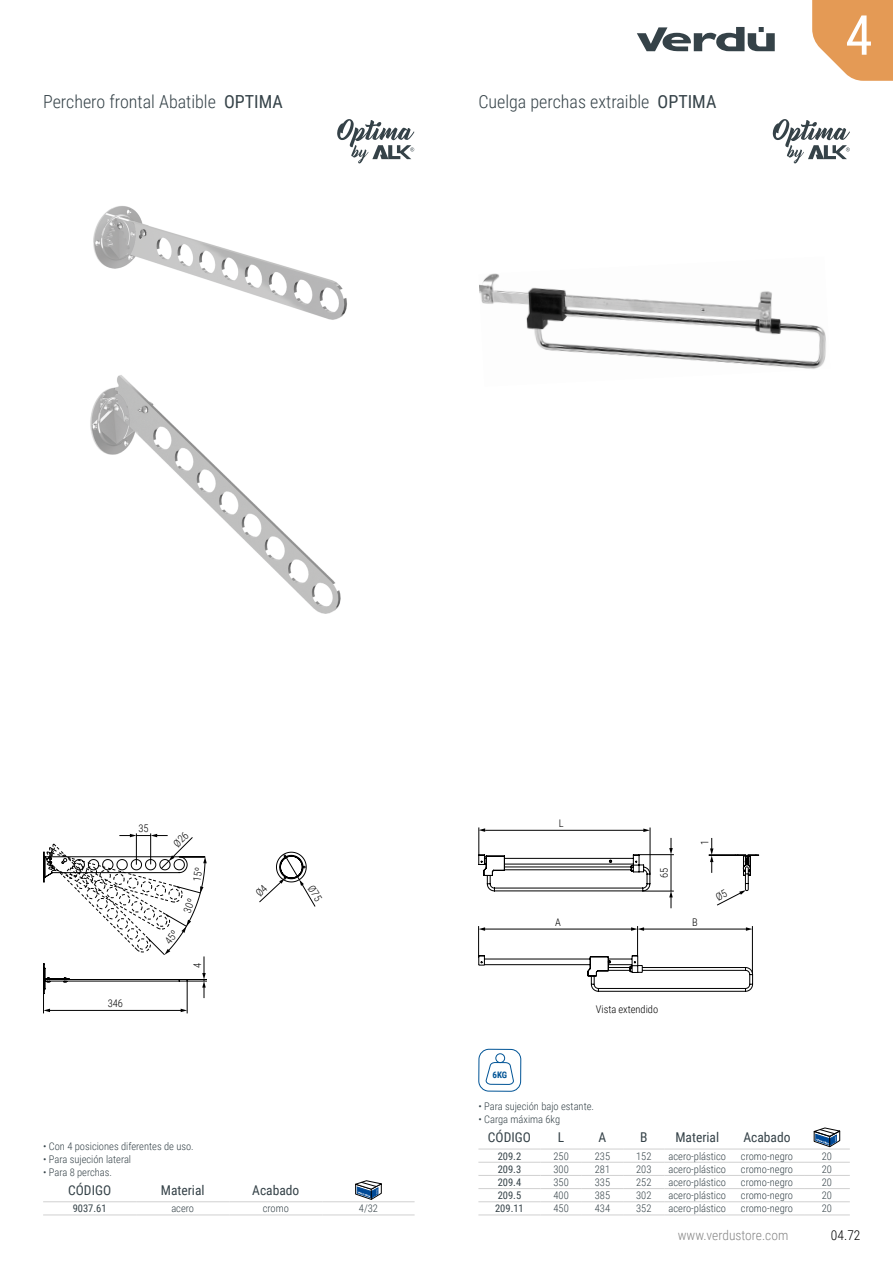
<style>
.page{position:relative;width:893px;height:1263px;background:#fff}
.page>*{position:absolute;margin:0;border:0;box-sizing:border-box;transform-origin:0 0}
.t1{font:55.2px "Roboto Condensed";color:#fff}
.t2{font:300 18px "Roboto Condensed";color:#354248}
.t3{font:13.5px "Roboto Condensed";color:#354248}
.t4{font:300 13.5px "Roboto Condensed";color:#878787}
.t5{font:300 13.5px "Roboto Condensed";color:#000}
.t6{font:300 10.5px "Roboto Condensed";color:#354248}
.t7{font:10.5px "Roboto Condensed";color:#354248}
.t8{font:300 10.5px "Roboto Condensed";color:#000}
.t9{font:700 9px "Roboto Condensed";color:#005496}
.s1{font-weight:400}
</style>
<div class="page">
<svg style="left:812px;top:0;width:81px;height:81px;background:#e7a76c"></svg>
<svg style="left:637px;top:27px;width:138px;height:24px"></svg>
<hr style="left:43px;top:1201px;width:93px;height:1px;background:#d0d0d0">
<hr style="left:136px;top:1201px;width:93px;height:1px;background:#d0d0d0">
<hr style="left:229px;top:1201px;width:93px;height:1px;background:#d0d0d0">
<hr style="left:322px;top:1201px;width:93px;height:1px;background:#d0d0d0">
<hr style="left:43px;top:1214px;width:93px;height:1px;background:#d0d0d0">
<hr style="left:136px;top:1214px;width:93px;height:1px;background:#d0d0d0">
<hr style="left:229px;top:1214px;width:93px;height:1px;background:#d0d0d0">
<hr style="left:322px;top:1214px;width:93px;height:1px;background:#d0d0d0">
<svg style="left:355px;top:1180px;width:27px;height:19px"></svg>
<img style="left:93px;top:206px;width:254px;height:114px">
<img style="left:90px;top:375px;width:251px;height:239px">
<svg style="left:337px;top:119px;width:77px;height:44px"></svg>
<img style="left:479px;top:273px;width:347px;height:96px">
<hr style="left:478px;top:1149px;width:62px;height:1px;background:#d0d0d0">
<hr style="left:540px;top:1149px;width:42px;height:1px;background:#d0d0d0">
<hr style="left:582px;top:1149px;width:41px;height:1px;background:#d0d0d0">
<hr style="left:623px;top:1149px;width:42px;height:1px;background:#d0d0d0">
<hr style="left:665px;top:1149px;width:65px;height:1px;background:#d0d0d0">
<hr style="left:730px;top:1149px;width:74px;height:1px;background:#d0d0d0">
<hr style="left:804px;top:1149px;width:46px;height:1px;background:#d0d0d0">
<hr style="left:478px;top:1162px;width:62px;height:1px;background:#d0d0d0">
<hr style="left:540px;top:1162px;width:42px;height:1px;background:#d0d0d0">
<hr style="left:582px;top:1162px;width:41px;height:1px;background:#d0d0d0">
<hr style="left:623px;top:1162px;width:42px;height:1px;background:#d0d0d0">
<hr style="left:665px;top:1162px;width:65px;height:1px;background:#d0d0d0">
<hr style="left:730px;top:1162px;width:74px;height:1px;background:#d0d0d0">
<hr style="left:804px;top:1162px;width:46px;height:1px;background:#d0d0d0">
<hr style="left:478px;top:1175px;width:62px;height:1px;background:#d0d0d0">
<hr style="left:540px;top:1175px;width:42px;height:1px;background:#d0d0d0">
<hr style="left:582px;top:1175px;width:41px;height:1px;background:#d0d0d0">
<hr style="left:623px;top:1175px;width:42px;height:1px;background:#d0d0d0">
<hr style="left:665px;top:1175px;width:65px;height:1px;background:#d0d0d0">
<hr style="left:730px;top:1175px;width:74px;height:1px;background:#d0d0d0">
<hr style="left:804px;top:1175px;width:46px;height:1px;background:#d0d0d0">
<hr style="left:478px;top:1188px;width:62px;height:1px;background:#d0d0d0">
<hr style="left:540px;top:1188px;width:42px;height:1px;background:#d0d0d0">
<hr style="left:582px;top:1188px;width:41px;height:1px;background:#d0d0d0">
<hr style="left:623px;top:1188px;width:42px;height:1px;background:#d0d0d0">
<hr style="left:665px;top:1188px;width:65px;height:1px;background:#d0d0d0">
<hr style="left:730px;top:1188px;width:74px;height:1px;background:#d0d0d0">
<hr style="left:804px;top:1188px;width:46px;height:1px;background:#d0d0d0">
<hr style="left:478px;top:1201px;width:62px;height:1px;background:#d0d0d0">
<hr style="left:540px;top:1201px;width:42px;height:1px;background:#d0d0d0">
<hr style="left:582px;top:1201px;width:41px;height:1px;background:#d0d0d0">
<hr style="left:623px;top:1201px;width:42px;height:1px;background:#d0d0d0">
<hr style="left:665px;top:1201px;width:65px;height:1px;background:#d0d0d0">
<hr style="left:730px;top:1201px;width:74px;height:1px;background:#d0d0d0">
<hr style="left:804px;top:1201px;width:46px;height:1px;background:#d0d0d0">
<hr style="left:478px;top:1214px;width:62px;height:1px;background:#d0d0d0">
<hr style="left:540px;top:1214px;width:42px;height:1px;background:#d0d0d0">
<hr style="left:582px;top:1214px;width:41px;height:1px;background:#d0d0d0">
<hr style="left:623px;top:1214px;width:42px;height:1px;background:#d0d0d0">
<hr style="left:665px;top:1214px;width:65px;height:1px;background:#d0d0d0">
<hr style="left:730px;top:1214px;width:74px;height:1px;background:#d0d0d0">
<hr style="left:804px;top:1214px;width:46px;height:1px;background:#d0d0d0">
<svg style="left:814px;top:1128px;width:26px;height:19px"></svg>
<div style="left:478px;top:1049px;width:43px;height:43px;border:1px solid #005496;border-radius:10px"></div>
<svg style="left:485px;top:1062px;width:29px;height:23px"></svg>
<div style="left:495px;top:1053px;width:10px;height:10px;border:1px solid #005496;border-radius:50%"></div>
<svg style="left:478px;top:926px;width:275px;height:66px"></svg>
<hr style="left:671px;top:855px;width:1px;height:36px;background:#000">
<svg style="left:669px;top:838px;width:4px;height:16px"></svg>
<hr style="left:643px;top:891px;width:31px;height:1px;background:#000">
<svg style="left:478px;top:827px;width:173px;height:65px"></svg>
<svg style="left:669px;top:891px;width:4px;height:17px"></svg>
<hr style="left:639px;top:854px;width:35px;height:1px;background:#000">
<svg style="left:773px;top:119px;width:77px;height:44px"></svg>
<svg style="left:43px;top:833px;width:273px;height:181px"></svg>
<svg style="left:709px;top:838px;width:50px;height:68px"></svg>
<h2 class="t2" style="left:43px;top:89px;width:241px">Perchero frontal Abatible <span class="s1">OPTIMA</span></h2>
<h2 class="t2" style="left:478px;top:89px;width:239px">Cuelga perchas extraible <span class="s1">OPTIMA</span></h2>
<h1 class="t1" style="left:845px;top:-4px;width:29px">4</h1>
<p class="t8" style="left:138px;top:821px;width:12px">35</p>
<p class="t8" style="left:108px;top:996px;width:17px">346</p>
<p class="t8" style="left:190px;top:968px;width:7px;rotate:-90deg">4</p>
<p class="t6" style="left:43px;top:1139px;width:152px">• Con 4 posiciones diferentes de uso.</p>
<p class="t6" style="left:43px;top:1152px;width:90px">• Para sujeción lateral</p>
<p class="t6" style="left:43px;top:1164px;width:70px">• Para 8 perchas.</p>
<p class="t3" style="left:68px;top:1181px;width:44px">CÓDIGO</p>
<p class="t3" style="left:161px;top:1181px;width:45px">Material</p>
<p class="t3" style="left:252px;top:1181px;width:49px">Acabado</p>
<p class="t7" style="left:73px;top:1201px;width:35px">9037.61</p>
<p class="t6" style="left:171px;top:1201px;width:24px">acero</p>
<p class="t6" style="left:263px;top:1201px;width:28px">cromo</p>
<p class="t6" style="left:359px;top:1201px;width:21px">4/32</p>
<p class="t9" style="left:492px;top:1069px;width:16px">6KG</p>
<p class="t8" style="left:559px;top:816px;width:6px">L</p>
<p class="t8" style="left:555px;top:915px;width:7px">A</p>
<p class="t8" style="left:657px;top:878px;width:12px;rotate:-90deg">65</p>
<p class="t8" style="left:697px;top:845px;width:7px;rotate:-90deg">1</p>
<p class="t8" style="left:692px;top:915px;width:7px">B</p>
<p class="t8" style="left:596px;top:1002px;width:64px">Vista extendido</p>
<p class="t6" style="left:478px;top:1099px;width:117px">• Para sujeción bajo estante.</p>
<p class="t6" style="left:478px;top:1112px;width:83px">• Carga máxima 6kg</p>
<p class="t3" style="left:488px;top:1128px;width:44px">CÓDIGO</p>
<p class="t3" style="left:558px;top:1128px;width:8px">L</p>
<p class="t3" style="left:599px;top:1128px;width:9px">A</p>
<p class="t3" style="left:640px;top:1128px;width:9px">B</p>
<p class="t3" style="left:675px;top:1128px;width:45px">Material</p>
<p class="t3" style="left:743px;top:1128px;width:49px">Acabado</p>
<p class="t7" style="left:498px;top:1148px;width:25px">209.2</p>
<p class="t6" style="left:553px;top:1148px;width:17px">250</p>
<p class="t6" style="left:595px;top:1148px;width:17px">235</p>
<p class="t6" style="left:636px;top:1148px;width:17px">152</p>
<p class="t6" style="left:668px;top:1148px;width:59px">acero-plástico</p>
<p class="t6" style="left:741px;top:1148px;width:54px">cromo-negro</p>
<p class="t6" style="left:822px;top:1148px;width:12px">20</p>
<p class="t7" style="left:498px;top:1162px;width:25px">209.3</p>
<p class="t6" style="left:553px;top:1162px;width:17px">300</p>
<p class="t6" style="left:595px;top:1162px;width:17px">281</p>
<p class="t6" style="left:636px;top:1162px;width:17px">203</p>
<p class="t6" style="left:668px;top:1162px;width:59px">acero-plástico</p>
<p class="t6" style="left:741px;top:1162px;width:54px">cromo-negro</p>
<p class="t6" style="left:822px;top:1162px;width:12px">20</p>
<p class="t7" style="left:498px;top:1175px;width:25px">209.4</p>
<p class="t6" style="left:553px;top:1175px;width:17px">350</p>
<p class="t6" style="left:595px;top:1175px;width:17px">335</p>
<p class="t6" style="left:636px;top:1175px;width:17px">252</p>
<p class="t6" style="left:668px;top:1175px;width:59px">acero-plástico</p>
<p class="t6" style="left:741px;top:1175px;width:54px">cromo-negro</p>
<p class="t6" style="left:822px;top:1175px;width:12px">20</p>
<p class="t7" style="left:498px;top:1188px;width:25px">209.5</p>
<p class="t6" style="left:553px;top:1188px;width:17px">400</p>
<p class="t6" style="left:595px;top:1188px;width:17px">385</p>
<p class="t6" style="left:636px;top:1188px;width:17px">302</p>
<p class="t6" style="left:668px;top:1188px;width:59px">acero-plástico</p>
<p class="t6" style="left:741px;top:1188px;width:54px">cromo-negro</p>
<p class="t6" style="left:822px;top:1188px;width:12px">20</p>
<p class="t7" style="left:495px;top:1201px;width:30px">209.11</p>
<p class="t6" style="left:553px;top:1201px;width:17px">450</p>
<p class="t6" style="left:595px;top:1201px;width:17px">434</p>
<p class="t6" style="left:636px;top:1201px;width:17px">352</p>
<p class="t6" style="left:668px;top:1201px;width:59px">acero-plástico</p>
<p class="t6" style="left:741px;top:1201px;width:54px">cromo-negro</p>
<p class="t6" style="left:822px;top:1201px;width:12px">20</p>
<p class="t4" style="left:678px;top:1226px;width:112px">www.verdustore.com</p>
<p class="t5" style="left:831px;top:1226px;width:31px">04.72</p>
</div>
